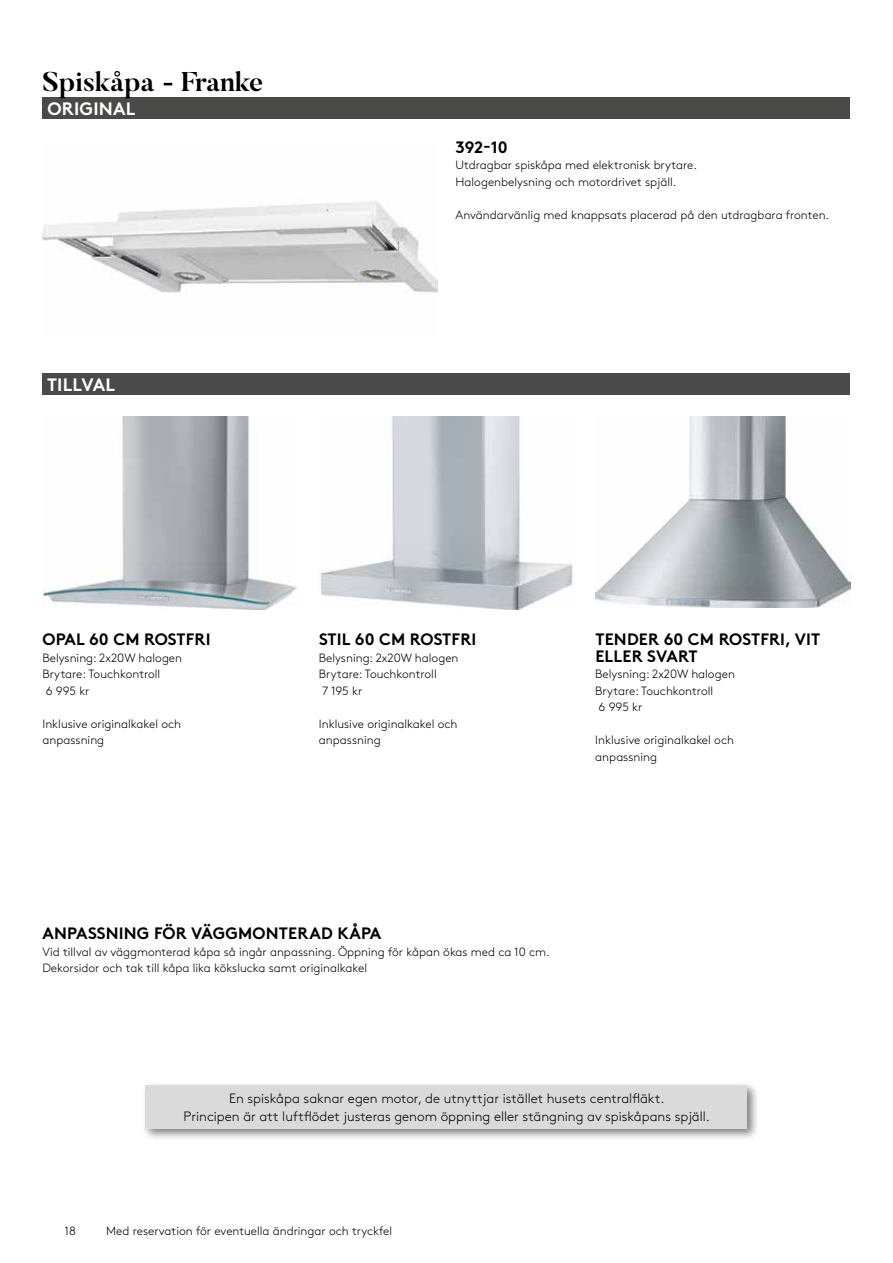
<style>
.page{position:relative;width:893px;height:1263px;background:#fff}
.page>*{position:absolute;margin:0;border:0;box-sizing:border-box;transform-origin:0 0}
.t1{font:700 27px "Butler";color:#000}
.t2{font:700 18px "Brown Std";letter-spacing:.01em;color:#fff}
.t3{font:700 16.5px/16.5px "Brown Std";letter-spacing:.01em;color:#000}
.t4{font:300 13.5px/18px "Brown Std";color:#000;text-align:center}
.t5{font:300 12px/16.5px "Brown Std";color:#000}
</style>
<div class="page">
<div style="left:43px;top:98px;width:807px;height:21px;background:#4a4a49"></div>
<div style="left:43px;top:374px;width:807px;height:21px;background:#4a4a49"></div>
<img style="left:43px;top:417px;width:255px;height:192px">
<img style="left:595px;top:417px;width:255px;height:191px">
<img style="left:320px;top:417px;width:253px;height:192px">
<div style="left:142px;top:1081px;width:618px;height:60px;background:#000;opacity:.5"></div>
<div style="left:146px;top:1085px;width:601px;height:43px;background:#dadada"></div>
<img style="left:43px;top:201px;width:394px;height:92px">
<h1 class="t1" style="left:43px;top:64px;width:222px">Spiskåpa - Franke</h1>
<h2 class="t2" style="left:47px;top:98px;width:89px">ORIGINAL</h2>
<h2 class="t2" style="left:47px;top:374px;width:70px">TILLVAL</h2>
<h3 class="t3" style="left:43px;top:631px;width:170px">OPAL 60 CM ROSTFRI</h3>
<p class="t5" style="left:43px;top:649px;width:141px">Belysning: 2x20W halogen<br>Brytare: Touchkontroll<br>6 995 kr</p>
<p class="t5" style="left:43px;top:715px;width:140px">Inklusive originalkakel och anpassning</p>
<h3 class="t3" style="left:455px;top:139px;width:54px">392-10</h3>
<p class="t5" style="left:455px;top:157px;width:243px">Utdragbar spiskåpa med elektronisk brytare.<br>Halogenbelysning och motordrivet spjäll.</p>
<p class="t5" style="left:455px;top:206px;width:375px">Användarvänlig med knappsats placerad på den utdragbara fronten.</p>
<h3 class="t3" style="left:319px;top:631px;width:159px">STIL 60 CM ROSTFRI</h3>
<p class="t5" style="left:319px;top:649px;width:141px">Belysning: 2x20W halogen<br>Brytare: Touchkontroll<br>7 195 kr</p>
<p class="t5" style="left:319px;top:715px;width:140px">Inklusive originalkakel och anpassning</p>
<h3 class="t3" style="left:595px;top:631px;width:226px">TENDER 60 CM ROSTFRI, VIT<br>ELLER SVART</h3>
<p class="t5" style="left:595px;top:666px;width:141px">Belysning: 2x20W halogen<br>Brytare: Touchkontroll<br>6 995 kr</p>
<p class="t5" style="left:595px;top:732px;width:140px">Inklusive originalkakel och anpassning</p>
<h3 class="t3" style="left:43px;top:925px;width:340px">ANPASSNING FÖR VÄGGMONTERAD KÅPA</h3>
<p class="t5" style="left:43px;top:944px;width:509px">Vid tillval av väggmonterad kåpa så ingår anpassning. Öppning för kåpan ökas med ca 10 cm.<br>Dekorsidor och tak till kåpa lika kökslucka samt originalkakel</p>
<p class="t4" style="left:184px;top:1089px;width:528px">En spiskåpa saknar egen motor, de utnyttjar istället husets centralfläkt.<br>Principen är att luftflödet justeras genom öppning eller stängning av spiskåpans spjäll.</p>
<p class="t5" style="left:65px;top:1223px;width:13px">18</p>
<p class="t5" style="left:106px;top:1223px;width:287px">Med reservation för eventuella ändringar och tryckfel</p>
</div>
